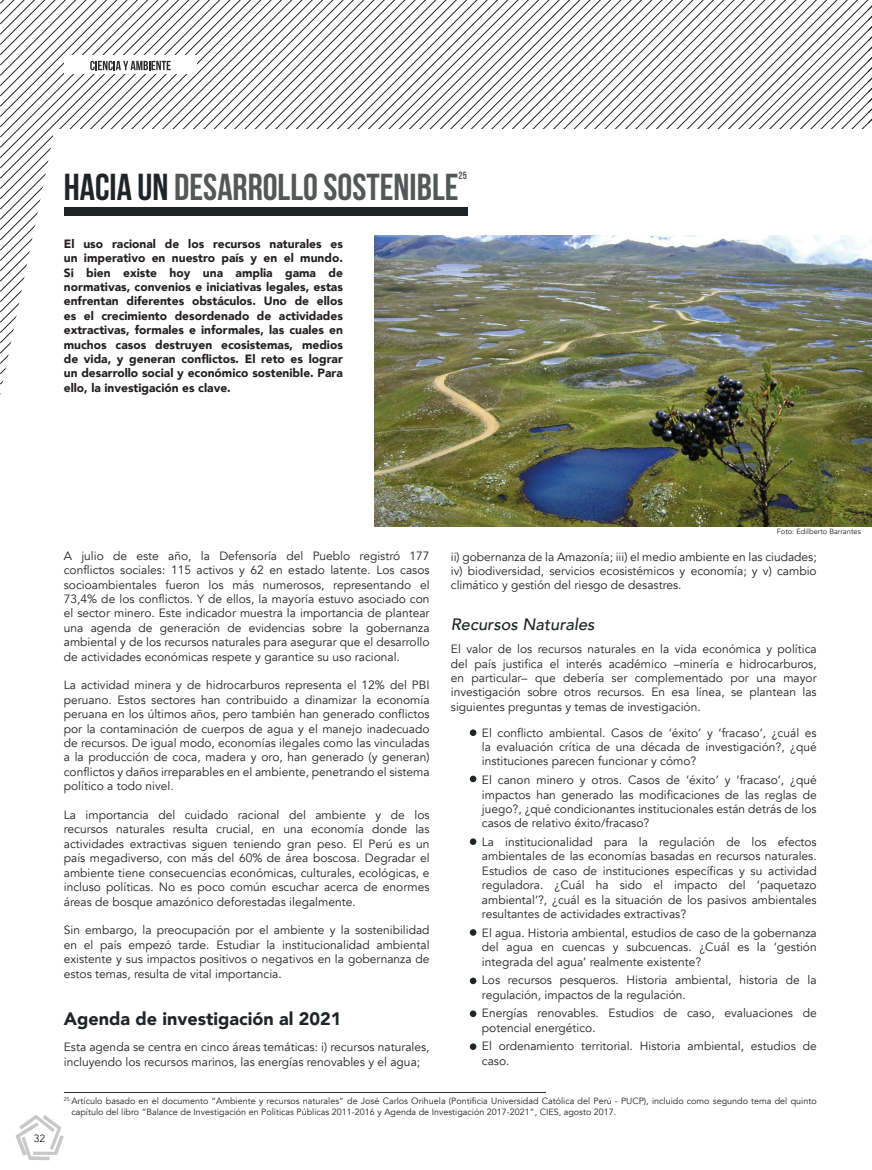
<style>
.page{position:relative;width:872px;height:1170px;background:#fff}
.page>*{position:absolute;margin:0;border:0;box-sizing:border-box;transform-origin:0 0}
.t1{font:700 37.5px "Bebas Neue";color:#535757}
.t2{font:900 18px "Avenir";color:#1f2426}
.t3{font:italic 500 16.5px "Avenir";color:#1f2426}
.t4{font:12px/14.4px "Avenir";color:#231f20;text-align:justify}
.t5{font:900 12px/14.4px "Avenir";color:#231f20;text-align:justify}
.t6{font:10.5px "Avenir";color:#231f20}
.t7{font:700 10.5px "Bebas Neue";color:#535757}
.t8{font:9px/10.8px "Avenir";color:#231f20}
.t9{font:7.5px "Avenir";color:#231f20}
.t10{font:5.25px "Avenir";color:#231f20}
.s1{color:#1f2426}
</style>
<div class="page">
<svg style="left:0;top:0;width:868px;height:395px"></svg>
<svg style="left:868px;top:0;width:4px;height:124px"></svg>
<div style="left:53px;top:129px;width:819px;height:492px;background:#fff"></div>
<svg style="left:15px;top:1115px;width:49px;height:45px"></svg>
<div style="left:470px;top:729px;width:6px;height:7px;background:#1f2426;border-radius:50%"></div>
<div style="left:470px;top:775px;width:6px;height:7px;background:#1f2426;border-radius:50%"></div>
<svg style="left:470px;top:838px;width:6px;height:6px"></svg>
<svg style="left:470px;top:929px;width:6px;height:6px"></svg>
<div style="left:470px;top:977px;width:6px;height:7px;background:#1f2426;border-radius:50%"></div>
<svg style="left:470px;top:1010px;width:6px;height:6px"></svg>
<svg style="left:470px;top:1043px;width:6px;height:6px"></svg>
<div style="left:64px;top:208px;width:403px;height:8px;background:#1f2426"></div>
<hr style="left:64px;top:1091px;width:481px;height:1px;background:#2b2b29">
<img style="left:375px;top:236px;width:497px;height:290px">
<div style="left:64px;top:55px;width:132px;height:19px;background:#fff"></div>
<svg style="left:90px;top:61px;width:81px;height:9px"></svg>
<p class="t7" style="left:458px;top:170px;width:10px">25</p>
<p class="t1" style="left:64px;top:166px;width:396px"><span class="s1">HACIA UN</span> DESARROLLO SOSTENIBLE</p>
<p class="t5" style="left:64px;top:236px;width:281px">El uso racional de los recursos naturales es un imperativo en nuestro país y en el mundo.<br>Si bien existe hoy una amplia gama de normativas, convenios e iniciativas legales, estas enfrentan diferentes obstáculos. Uno de ellos es el crecimiento desordenado de actividades extractivas, formales e informales, las cuales en muchos casos destruyen ecosistemas, medios de vida, y generan conflictos. El reto es lograr un desarrollo social y económico sostenible. Para ello, la investigación es clave.</p>
<p class="t6" style="left:34px;top:1132px;width:13px">32</p>
<p class="t4" style="left:64px;top:548px;width:367px">A julio de este año, la Defensoría del Pueblo registró 177 conflictos sociales: 115 activos y 62 en estado latente. Los casos socioambientales fueron los más numerosos, representando el 73,4% de los conflictos. Y de ellos, la mayoría estuvo asociado con el sector minero. Este indicador muestra la importancia de plantear una agenda de generación de evidencias sobre la gobernanza ambiental y de los recursos naturales para asegurar que el desarrollo de actividades económicas respete y garantice su uso racional.</p>
<p class="t4" style="left:64px;top:678px;width:367px">La actividad minera y de hidrocarburos representa el 12% del PBI peruano. Estos sectores han contribuido a dinamizar la economía peruana en los últimos años, pero también han generado conflictos por la contaminación de cuerpos de agua y el manejo inadecuado de recursos. De igual modo, economías ilegales como las vinculadas a la producción de coca, madera y oro, han generado (y generan) conflictos y daños irreparables en el ambiente, penetrando el sistema político a todo nivel.</p>
<p class="t4" style="left:64px;top:807px;width:367px">La importancia del cuidado racional del ambiente y de los recursos naturales resulta crucial, en una economía donde las actividades extractivas siguen teniendo gran peso. El Perú es un país megadiverso, con más del 60% de área boscosa. Degradar el ambiente tiene consecuencias económicas, culturales, ecológicas, e incluso políticas. No es poco común escuchar acerca de enormes áreas de bosque amazónico deforestadas ilegalmente.</p>
<p class="t4" style="left:64px;top:923px;width:367px">Sin embargo, la preocupación por el ambiente y la sostenibilidad en el país empezó tarde. Estudiar la institucionalidad ambiental existente y sus impactos positivos o negativos en la gobernanza de estos temas, resulta de vital importancia.</p>
<p class="t2" style="left:64px;top:1003px;width:279px">Agenda de investigación al 2021</p>
<p class="t4" style="left:64px;top:1040px;width:367px">Esta agenda se centra en cinco áreas temáticas: i) recursos naturales, incluyendo los recursos marinos, las energías renovables y el agua;</p>
<p class="t9" style="left:776px;top:527px;width:86px">Foto: Edilberto Barrantes</p>
<p class="t4" style="left:451px;top:549px;width:367px">ii) gobernanza de la Amazonía; iii) el medio ambiente en las ciudades; iv) biodiversidad, servicios ecosistémicos y economía; y v) cambio climático y gestión del riesgo de desastres.</p>
<p class="t3" style="left:451px;top:614px;width:145px">Recursos Naturales</p>
<p class="t4" style="left:451px;top:642px;width:367px">El valor de los recursos naturales en la vida económica y política del país justifica el interés académico –minería e hidrocarburos, en particular– que debería ser complementado por una mayor investigación sobre otros recursos. En esa línea, se plantean las siguientes preguntas y temas de investigación.</p>
<p class="t4" style="left:482px;top:725px;width:336px">El conflicto ambiental. Casos de ‘éxito’ y ‘fracaso’, ¿cuál es la evaluación crítica de una década de investigación?, ¿qué instituciones parecen funcionar y cómo?</p>
<p class="t4" style="left:482px;top:773px;width:336px">El canon minero y otros. Casos de ‘éxito’ y ‘fracaso’, ¿qué impactos han generado las modificaciones de las reglas de juego?, ¿qué condicionantes institucionales están detrás de los casos de relativo éxito/fracaso?</p>
<p class="t4" style="left:482px;top:834px;width:336px">La institucionalidad para la regulación de los efectos ambientales de las economías basadas en recursos naturales.<br>Estudios de caso de instituciones específicas y su actividad reguladora. ¿Cuál ha sido el impacto del ‘paquetazo ambiental’?, ¿cuál es la situación de los pasivos ambientales resultantes de actividades extractivas?</p>
<p class="t4" style="left:482px;top:925px;width:336px">El agua. Historia ambiental, estudios de caso de la gobernanza del agua en cuencas y subcuencas. ¿Cuál es la ‘gestión integrada del agua’ realmente existente?</p>
<p class="t4" style="left:482px;top:973px;width:336px">Los recursos pesqueros. Historia ambiental, historia de la regulación, impactos de la regulación.</p>
<p class="t4" style="left:482px;top:1006px;width:336px">Energías renovables. Estudios de caso, evaluaciones de potencial energético.</p>
<p class="t4" style="left:482px;top:1039px;width:336px">El ordenamiento territorial. Historia ambiental, estudios de caso.</p>
<p class="t8" style="left:71px;top:1095px;width:746px">Artículo basado en el documento “Ambiente y recursos naturales” de José Carlos Orihuela (Pontificia Universidad Católica del Perú - PUCP), incluido como segundo tema del quinto capítulo del libro “Balance de Investigación en Políticas Públicas 2011-2016 y Agenda de Investigación 2017-2021”, CIES, agosto 2017.</p>
<p class="t10" style="left:64px;top:1096px;width:7px">25</p>
</div>
